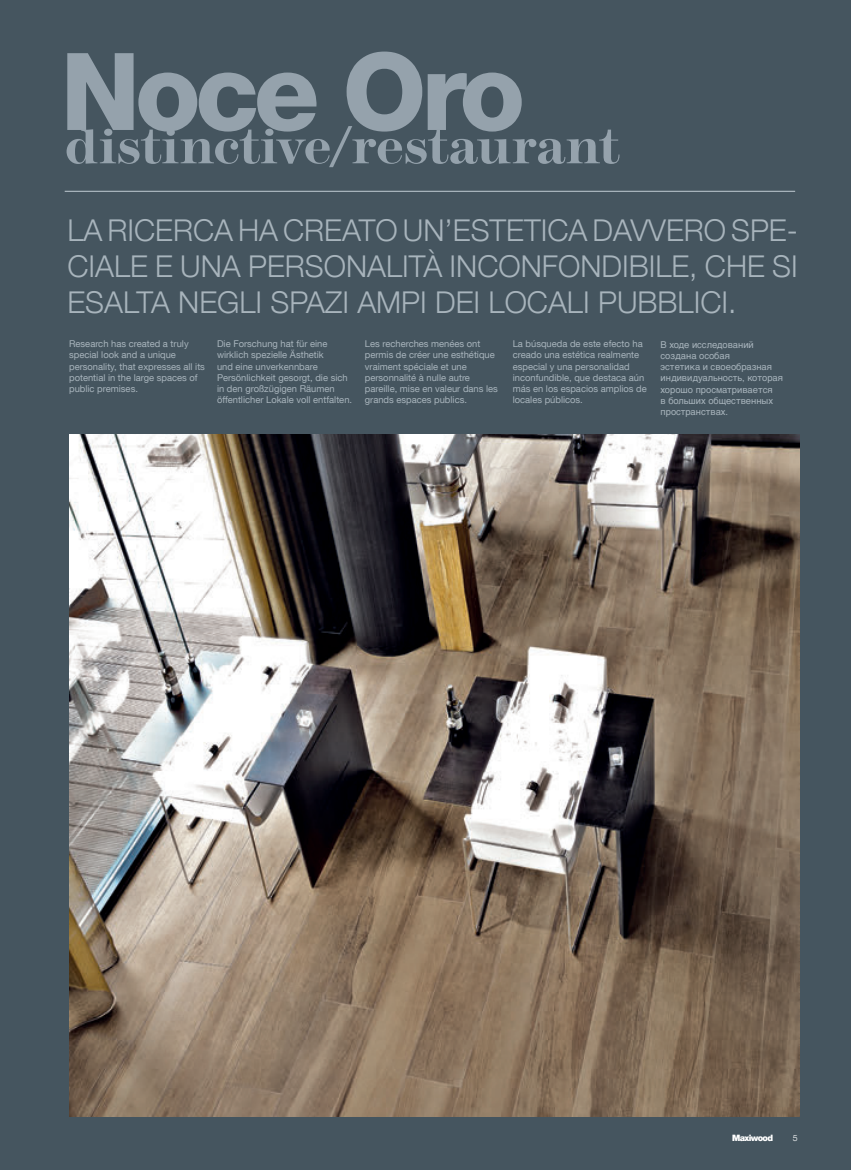
<style>
.page{position:relative;width:851px;height:1170px;background:#fff}
.page>*{position:absolute;margin:0;border:0;box-sizing:border-box;transform-origin:0 0}
.t1{font:800 107.5px "Helvetica Neue LT Com";letter-spacing:-.05em;color:#95a2ac}
.t2{font:700 50px "Modern Two Sxtn ITC Std";color:#95a2ac}
.t3{font:300 30px/36px "Helvetica Neue LT Com";color:#a8b4bc;text-align:justify}
.t4{font:9.38px/11.2px "Helvetica Neue LT Com";color:#a8b4bc}
.t5{font:9.38px/11.2px "Helvetica Cyr Upright";color:#a8b4bc}
.t6{font:900 8.75px "Helvetica Neue LT Com";letter-spacing:-.075em;color:#fff}
.t7{font:300 8.75px "Helvetica Neue LT Com";color:#fff}
</style>
<div class="page">
<div style="left:0;top:0;width:850px;height:1169px;background:#45555f"></div>
<img style="left:69px;top:434px;width:730px;height:682px">
<hr style="left:65px;top:191px;width:730px;height:1px;background:#a8b4bc">
<h1 class="t1" style="left:61px;top:28px;width:466px">Noce Oro</h1>
<h2 class="t2" style="left:65px;top:118px;width:555px">distinctive/restaurant</h2>
<h3 class="t3" style="left:67px;top:211px;width:731px">LA RICERCA HA CREATO UN’ESTETICA DAVVERO SPE-CIALE E UNA PERSONALITÀ INCONFONDIBILE, CHE SI ESALTA NEGLI SPAZI AMPI DEI LOCALI PUBBLICI.</h3>
<p class="t4" style="left:69px;top:338px;width:137px">Research has created a truly special look and a unique personality, that expresses all its potential in the large spaces of public premises.</p>
<p class="t4" style="left:217px;top:338px;width:137px">Die Forschung hat für eine wirklich spezielle Ästhetik<br>und eine unverkennbare<br>Persönlichkeit gesorgt, die sich in den großzügigen Räumen öffentlicher Lokale voll entfalten.</p>
<p class="t4" style="left:365px;top:338px;width:135px">Les recherches menées ont permis de créer une esthétique vraiment spéciale et une personnalité à nulle autre pareille, mise en valeur dans les grands espaces publics.</p>
<p class="t4" style="left:512px;top:338px;width:136px">La búsqueda de este efecto ha creado una estética realmente especial y una personalidad inconfundible, que destaca aún más en los espacios amplios de locales públicos.</p>
<p class="t5" style="left:660px;top:339px;width:124px">В ходе исследований создана особая<br>эстетика и своеобразная индивидуальность, которая хорошо просматривается<br>в больших общественных пространствах.</p>
<p class="t6" style="left:732px;top:1132px;width:42px">Maxiwood</p>
<p class="t7" style="left:792px;top:1132px;width:6px">5</p>
</div>
